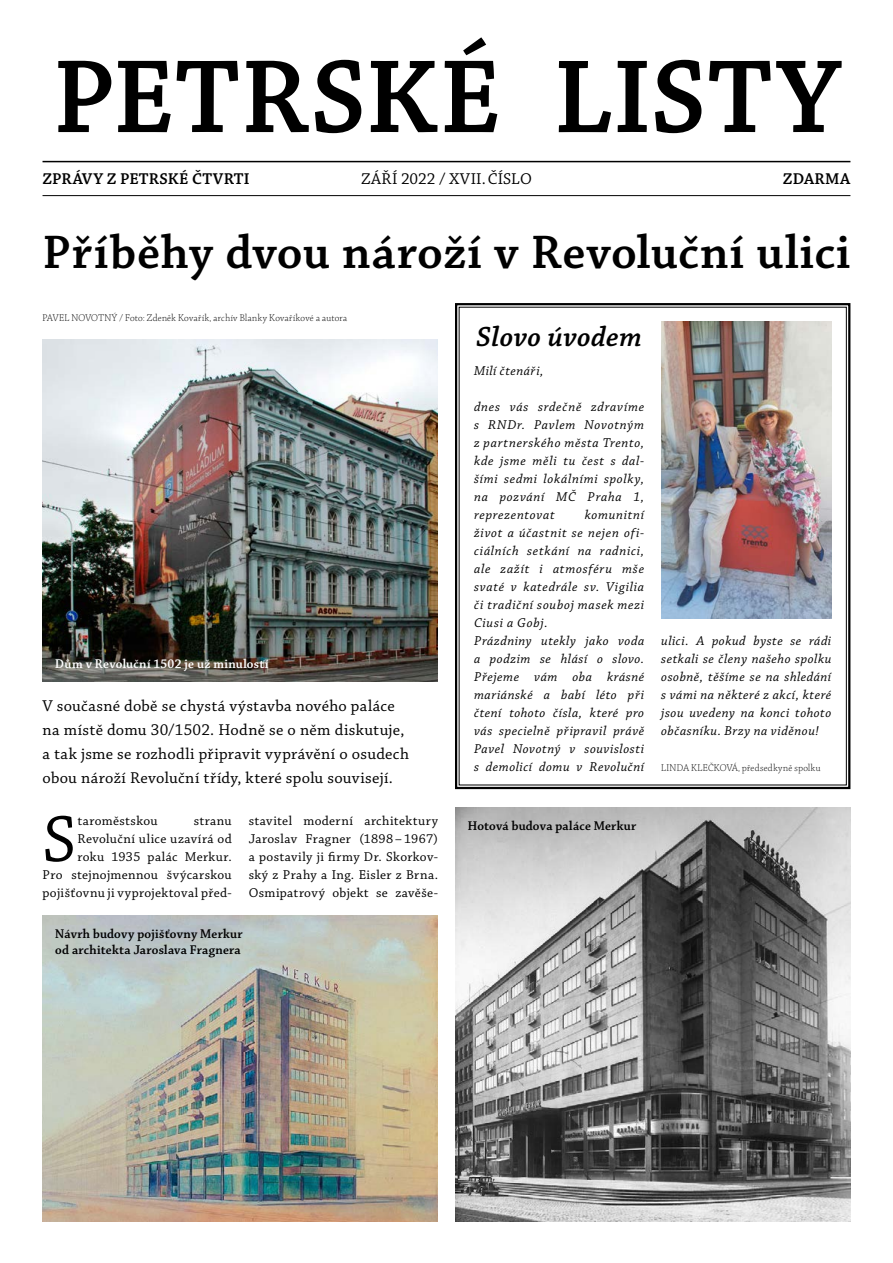
<style>
.page{position:relative;width:893px;height:1263px;background:#fff}
.page>*{position:absolute;margin:0;border:0;box-sizing:border-box;transform-origin:0 0}
.t1{font:600 109.5px "Chaparral Pro";letter-spacing:.005em;color:#000}
.t2{font:68.85px "Chaparral Pro";color:#000}
.t3{font:600 49.5px "Chaparral Pro";letter-spacing:.02em;color:#000}
.t4{font:italic 600 29.25px "Chaparral Pro";letter-spacing:.01em;color:#000}
.t5{font:16.5px/24px "Chaparral Pro";letter-spacing:.015em;color:#000}
.t6{font:600 16.5px "Chaparral Pro";letter-spacing:.025em;color:#000}
.t7{font:italic 13.5px/18px "Chaparral Pro";letter-spacing:.045em;color:#000;text-align:justify}
.t8{font:13.5px/18px "Chaparral Pro";letter-spacing:.025em;color:#000;text-align:right}
.t9{font:13.5px/16.2px "Chaparral Pro Semibold Subh";letter-spacing:.015em;color:#000}
.t10{font:13.5px "Chaparral Pro Semibold Subh";letter-spacing:.02em;color:#fff}
.t11{font:10.5px "Chaparral Pro Light Disp";letter-spacing:.04em;color:#000}
</style>
<div class="page">
<svg style="left:455px;top:303px;width:396px;height:487px"></svg>
<img style="left:43px;top:339px;width:395px;height:342px">
<img style="left:43px;top:915px;width:395px;height:306px">
<img style="left:455px;top:807px;width:395px;height:414px">
<img style="left:661px;top:321px;width:170px;height:298px">
<hr style="left:43px;top:161px;width:807px;height:1px;background:#000">
<hr style="left:43px;top:195px;width:807px;height:1px;background:#000">
<h1 class="t1" style="left:52px;top:35px;width:790px">PETRSKÉ LISTY</h1>
<p class="t6" style="left:43px;top:170px;width:209px">ZPRÁVY Z PETRSKÉ ČTVRTI</p>
<p class="t5" style="left:361px;top:168px;width:169px">září 2022 / XVII.číslo</p>
<p class="t6" style="left:783px;top:170px;width:69px">ZDARMA</p>
<h3 class="t3" style="left:43px;top:224px;width:809px">PŘÍBĚHY DVOU NÁROŽÍ V REVOLUČNÍ ULICI</h3>
<p class="t11" style="left:43px;top:312px;width:306px">Pavel Novotný / Foto: Zdeněk Kovařík, archív Blanky Kovaříkové a autora</p>
<p class="t10" style="left:55px;top:657px;width:214px">Dům v Revoluční 1502 je už minulostí</p>
<p class="t5" style="left:43px;top:695px;width:368px">V současné době se chystá výstavba nového paláce na místě domu 30/1502. Hodně se o něm diskutuje, a tak jsme se rozhodli připravit vyprávění o osudech obou nároží Revoluční třídy, které spolu souvisejí.</p>
<p class="t8" style="left:43px;top:812px;width:191px">stranu<br>Revoluční ulice uzavírá od<br>roku 1935 palác Merkur.<br>Pro stejnojmennou švýcarskou pojišťovnu ji vyprojektoval před-</p>
<p class="t8" style="left:249px;top:812px;width:191px;text-align:justify">stavitel moderní architektury Jaroslav Fragner (1898 – 1967) a postavily ji firmy Dr. Skorkov&shy;ský z Prahy a Ing. Eisler z Brna.<br>Osmipatrový objekt se zavěše-</p>
<h2 class="t2" style="left:43px;top:801px;width:35px">S</h2>
<p class="t8" style="left:77px;top:812px;width:82px">taroměstskou</p>
<p class="t9" style="left:55px;top:926px;width:189px">Návrh budovy pojišťovny Merkur od architekta Jaroslava Fragnera</p>
<h3 class="t4" style="left:476px;top:320px;width:167px">Slovo úvodem</h3>
<p class="t7" style="left:474px;top:362px;width:71px">Milí čtenáři,</p>
<p class="t7" style="left:474px;top:398px;width:172px">dnes vás srdečně zdravíme s RNDr. Pavlem Novotným z partnerského města Trento, kde jsme měli tu čest s dal&shy;šími sedmi lokálními spolky, na pozvání MČ Praha 1, reprezentovat</p>
<p class="t7" style="left:474px;top:506px;width:172px;text-align:left;text-indent:111px">komunitní život a účastnit se nejen ofi&shy;ciálních setkání na radnici, ale zažít i atmosféru mše svaté v katedrále sv. Vigilia či tradiční souboj masek mezi<br>Ciusi a Gobj.<br>Prázdniny utekly jako voda a podzim se hlásí o slovo.<br>Přejeme vám oba krásné mariánské a babí léto při čtení tohoto čísla, které pro vás specielně připravil právě<br>Pavel Novotný v souvislosti s demolicí domu v Revoluční</p>
<p class="t7" style="left:661px;top:632px;width:172px">ulici. A pokud byste se rádi setkali se členy našeho spolku osobně, těšíme se na shledání s vámi na některé z akcí, které jsou uvedeny na konci tohoto občasníku. Brzy na viděnou!</p>
<p class="t11" style="left:661px;top:762px;width:161px">LINDA KLE ČKOVÁ, předsedkyně spolku</p>
<p class="t9" style="left:468px;top:818px;width:170px">Hotová budova paláce Merkur</p>
</div>
